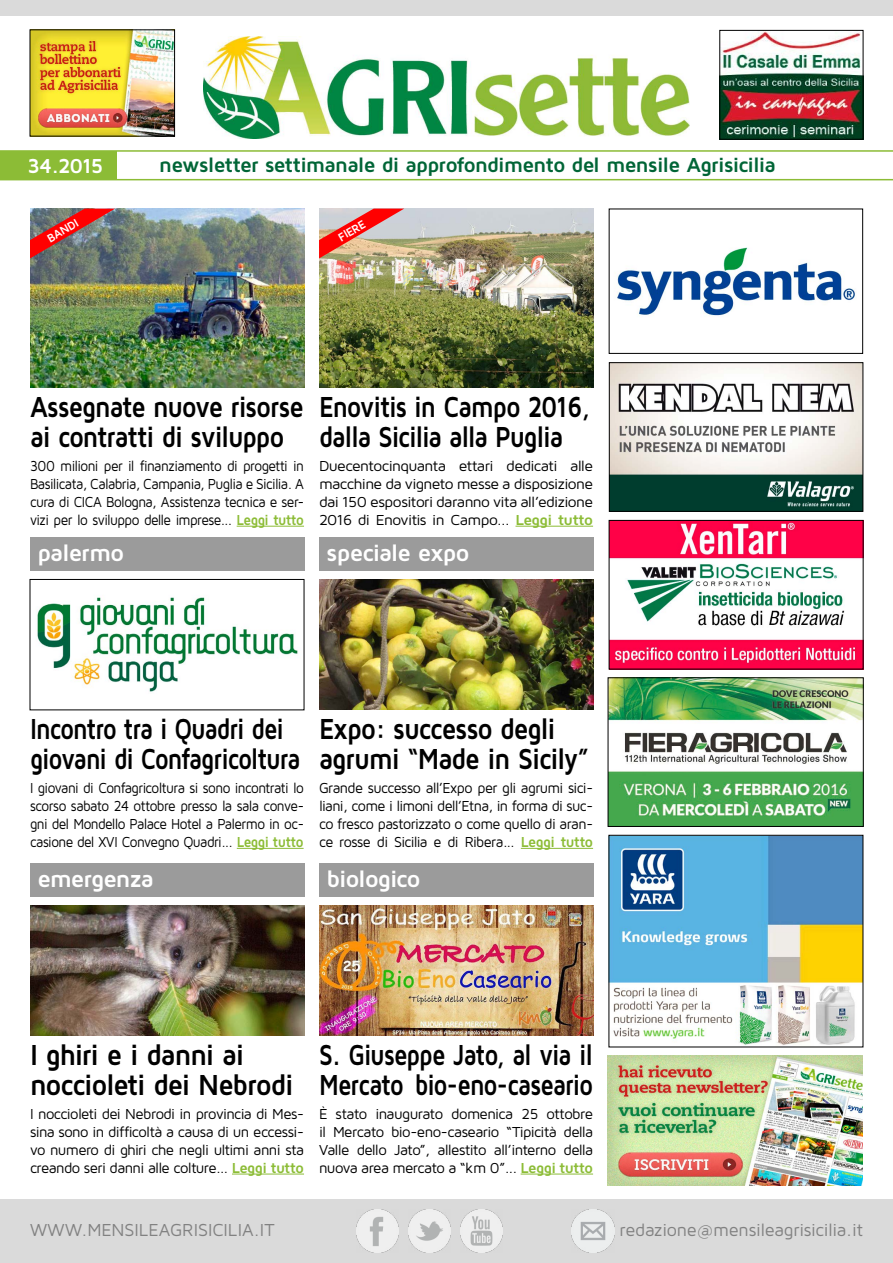
<style>
.page{position:relative;width:893px;height:1263px;background:#fff}
.page>*{position:absolute;margin:0;border:0;box-sizing:border-box;transform-origin:0 0}
.t1{font:700 30px/30px "Maven Pro";letter-spacing:-.04em;color:#000;scale:.8 1}
.t2{font:700 30px/30px "Maven Pro";letter-spacing:-.04em;color:#000;scale:.85 1}
.t3{font:700 30px/30px "Maven Pro";letter-spacing:-.04em;color:#000;scale:.83 1}
.t4{font:700 30px/30px "Maven Pro";letter-spacing:-.04em;color:#000;scale:.87 1}
.t5{font:700 30px/30px "Maven Pro";letter-spacing:-.04em;color:#000;scale:.91 1}
.t6{font:700 24px "Maven Pro";letter-spacing:-.04em;color:#fff}
.t7{font:700 21px "Maven Pro";letter-spacing:-.04em;color:#006536}
.t8{font:700 21px "Maven Pro";letter-spacing:-.055em;color:#fff}
.t9{font:18px "Maven Pro";letter-spacing:-.01em;color:#818181}
.t10{font:15px/18px "Maven Pro";letter-spacing:-.04em;color:#000;text-align:justify;scale:.91 1}
.t11{font:15px/18px "Maven Pro";letter-spacing:-.04em;color:#000;text-align:justify}
.t12{font:15px/18px "Maven Pro";letter-spacing:-.04em;color:#000;text-align:justify;scale:.96 1}
.t13{font:15px/18px "Maven Pro";letter-spacing:-.04em;color:#000;text-align:justify;scale:1.04 1}
.t14{font:700 12px "Maven Pro";color:#fff;scale:.95 1}
.s1{font-weight:700;color:#8cbc36}
</style>
<div class="page">
<div style="left:0;top:1199px;width:893px;height:64px;background:#dadada"></div>
<img style="left:572px;top:1210px;width:42px;height:42px">
<img style="left:356px;top:1210px;width:43px;height:42px">
<img style="left:408px;top:1210px;width:43px;height:42px">
<img style="left:460px;top:1210px;width:43px;height:42px">
<div style="left:0;top:0;width:893px;height:15px;background:#dadada"></div>
<img style="left:204px;top:36px;width:485px;height:102px">
<hr style="left:0;top:150px;width:893px;height:2px;background:#8cbc36">
<hr style="left:0;top:179px;width:893px;height:1px;background:#8cbc36">
<div style="left:0;top:151px;width:116px;height:29px;background:#8cbc36"></div>
<hr style="left:237px;top:848px;width:67px;height:1px;background:#8cbc36">
<hr style="left:237px;top:526px;width:67px;height:1px;background:#8cbc36">
<hr style="left:232px;top:1174px;width:72px;height:1px;background:#8cbc36">
<img style="left:319px;top:579px;width:274px;height:131px">
<img style="left:319px;top:905px;width:274px;height:130px">
<hr style="left:521px;top:848px;width:72px;height:1px;background:#8cbc36">
<hr style="left:515px;top:526px;width:78px;height:1px;background:#8cbc36">
<hr style="left:521px;top:1174px;width:72px;height:1px;background:#8cbc36">
<img style="left:37px;top:597px;width:261px;height:95px">
<div style="left:30px;top:579px;width:274px;height:131px;border:1px solid #000"></div>
<img style="left:30px;top:905px;width:274px;height:130px">
<div style="left:30px;top:538px;width:274px;height:33px;background:#9b9b9b"></div>
<div style="left:30px;top:864px;width:274px;height:33px;background:#9b9b9b"></div>
<div style="left:319px;top:538px;width:274px;height:33px;background:#9b9b9b"></div>
<div style="left:319px;top:864px;width:274px;height:33px;background:#9b9b9b"></div>
<img style="left:721px;top:32px;width:140px;height:105px">
<div style="left:719px;top:30px;width:144px;height:109px;border:1px solid #000"></div>
<img style="left:32px;top:32px;width:141px;height:102px">
<div style="left:30px;top:30px;width:145px;height:106px;border:1px solid #000"></div>
<img style="left:616px;top:247px;width:240px;height:69px">
<div style="left:609px;top:209px;width:254px;height:145px;border:1px solid #000"></div>
<img style="left:611px;top:522px;width:250px;height:145px">
<div style="left:609px;top:520px;width:254px;height:149px;border:1px solid #000"></div>
<img style="left:611px;top:364px;width:250px;height:146px">
<div style="left:609px;top:362px;width:254px;height:150px;border:1px solid #000"></div>
<img style="left:611px;top:837px;width:250px;height:208px">
<img style="left:610px;top:680px;width:251px;height:145px">
<div style="left:608px;top:678px;width:255px;height:149px;border:1px solid #000"></div>
<img style="left:608px;top:1056px;width:255px;height:130px">
<img style="left:319px;top:209px;width:274px;height:179px">
<svg style="left:319px;top:209px;width:85px;height:49px;background:#db897c"></svg>
<img style="left:30px;top:209px;width:274px;height:179px">
<svg style="left:30px;top:209px;width:85px;height:49px;background:#985655"></svg>
<h3 class="t8" style="left:28px;top:152px;width:78px">34.2015</h3>
<h3 class="t7" style="left:159px;top:152px;width:618px">newsletter settimanale di approfondimento del mensile Agrisicilia</h3>
<p class="t14" style="left:44px;top:233px;width:38px;rotate:-30deg">BANDI</p>
<p class="t14" style="left:335px;top:231px;width:32px;rotate:-30deg">FIERE</p>
<h1 class="t2" style="left:30px;top:390px;width:324px">Assegnate nuove risorse ai contratti di sviluppo</h1>
<p class="t10" style="left:30px;top:456px;width:303px">300 milioni per il finanziamento di progetti in Basilicata, Calabria, Campania, Puglia e Sicilia. A cura di CICA Bologna, Assistenza tecnica e ser&shy;vizi per lo sviluppo delle imprese... <span class="s1">Leggi tutto</span></p>
<h2 class="t6" style="left:38px;top:538px;width:88px">palermo</h2>
<h1 class="t3" style="left:319px;top:390px;width:328px">Enovitis in Campo 2016, dalla Sicilia alla Puglia</h1>
<p class="t13" style="left:319px;top:456px;width:265px">Duecentocinquanta ettari dedicati alle macchine da vigneto messe a disposizione dai 150 espositori daranno vita all’edizione 2016 di Enovitis in Campo... <span class="s1">Leggi tutto</span></p>
<h2 class="t6" style="left:327px;top:538px;width:144px">speciale expo</h2>
<h1 class="t1" style="left:30px;top:712px;width:340px">Incontro tra i Quadri dei giovani di Confagricoltura</h1>
<p class="t10" style="left:30px;top:778px;width:303px">I giovani di Confagricoltura si sono incontrati lo scorso sabato 24 ottobre presso la sala conve&shy;gni del Mondello Palace Hotel a Palermo in oc&shy;casione del XVI Convegno Quadri... <span class="s1">Leggi tutto</span></p>
<h2 class="t6" style="left:38px;top:863px;width:118px">emergenza</h2>
<h1 class="t4" style="left:319px;top:712px;width:311px">Expo: successo degli agrumi “Made in Sicily”</h1>
<p class="t12" style="left:319px;top:778px;width:287px">Grande successo all’Expo per gli agrumi sici&shy;liani, come i limoni dell’Etna, in forma di suc&shy;co fresco pastorizzato o come quello di aran&shy;ce rosse di Sicilia e di Ribera... <span class="s1">Leggi tutto</span></p>
<h2 class="t6" style="left:327px;top:863px;width:96px">biologico</h2>
<h1 class="t5" style="left:30px;top:1038px;width:291px">I ghiri e i danni ai noccioleti dei Nebrodi</h1>
<p class="t11" style="left:30px;top:1104px;width:276px">I noccioleti dei Nebrodi in provincia di Mes&shy;sina sono in difficoltà a causa di un eccessi&shy;vo numero di ghiri che negli ultimi anni sta creando seri danni alle colture... <span class="s1">Leggi tutto</span></p>
<h1 class="t1" style="left:319px;top:1038px;width:344px">S. Giuseppe Jato, al via il<br>Mercato bio-eno-caseario</h1>
<p class="t11" style="left:319px;top:1104px;width:276px">È stato inaugurato domenica 25 ottobre il Mercato bio-eno-caseario “Tipicità della Valle dello Jato”, allestito all’interno della nuova area mercato a “km 0”... <span class="s1">Leggi tutto</span></p>
<p class="t9" style="left:30px;top:1218px;width:246px">WWW.MENSILEAGRISICILIA.IT</p>
<p class="t9" style="left:619px;top:1218px;width:245px">redazione@mensileagrisicilia.it</p>
</div>
